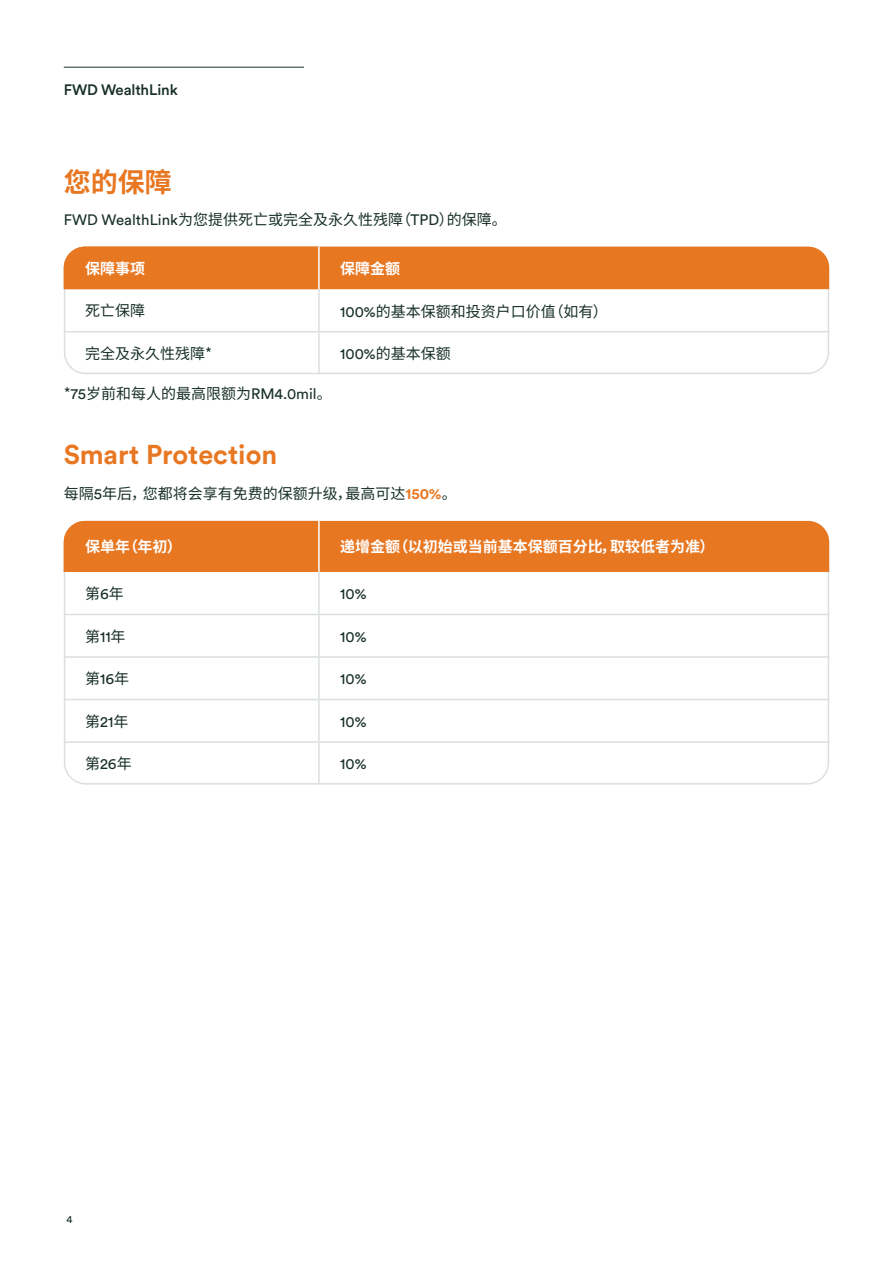
<style>
.page{position:relative;width:893px;height:1263px;background:#fff}
.page>*{position:absolute;margin:0;border:0;box-sizing:border-box;transform-origin:0 0}
.t1{font:700 27px "FWD Circular";color:#e87722}
.t2{font:700 27px "Noto Sans SC";color:#e87722}
.t3{font:15px "Noto Sans SC";color:#183028}
.t4{font:700 15px "Noto Sans SC";color:#fff}
.t5{font:15px "FWD Circular";letter-spacing:.005em;color:#183028}
.t6{font:500 15px "FWD Circular";letter-spacing:-.005em;color:#183028}
.t7{font:10.5px "FWD Circular";color:#183028}
.s1{font-family:"FWD Circular"}
.s2{font-family:"FWD Circular";font-weight:700;color:#e87722}
</style>
<div class="page">
<hr style="left:64px;top:67px;width:240px;height:1px;background:#183028">
<div style="left:64px;top:247px;width:765px;height:127px;border:2px solid #dbdfe1;border-radius:21px"></div>
<div style="left:64px;top:247px;width:765px;height:42px;background:#e87722"></div>
<div style="left:64px;top:521px;width:765px;height:51px;background:#e87722"></div>
<hr style="left:318px;top:289px;width:2px;height:42px;background:#dbdfe1">
<hr style="left:64px;top:331px;width:255px;height:1px;background:#dbdfe1">
<hr style="left:319px;top:331px;width:510px;height:1px;background:#dbdfe1">
<hr style="left:318px;top:332px;width:2px;height:42px;background:#dbdfe1">
<hr style="left:318px;top:247px;width:2px;height:42px;background:#fff">
<hr style="left:318px;top:572px;width:2px;height:42px;background:#dbdfe1">
<hr style="left:64px;top:614px;width:255px;height:1px;background:#dbdfe1">
<hr style="left:319px;top:614px;width:510px;height:1px;background:#dbdfe1">
<hr style="left:318px;top:615px;width:2px;height:41px;background:#dbdfe1">
<hr style="left:64px;top:656px;width:255px;height:2px;background:#dbdfe1">
<hr style="left:319px;top:656px;width:510px;height:2px;background:#dbdfe1">
<hr style="left:318px;top:658px;width:2px;height:41px;background:#dbdfe1">
<hr style="left:64px;top:699px;width:255px;height:1px;background:#dbdfe1">
<hr style="left:319px;top:699px;width:510px;height:1px;background:#dbdfe1">
<hr style="left:318px;top:700px;width:2px;height:41px;background:#dbdfe1">
<hr style="left:64px;top:741px;width:255px;height:2px;background:#dbdfe1">
<hr style="left:319px;top:741px;width:510px;height:2px;background:#dbdfe1">
<hr style="left:318px;top:743px;width:2px;height:41px;background:#dbdfe1">
<hr style="left:318px;top:521px;width:2px;height:51px;background:#fff">
<p class="t6" style="left:64px;top:79px;width:116px">FWD WealthLink</p>
<h1 class="t2" style="left:64px;top:167px;width:109px">您的保障</h1>
<p class="t3" style="left:64px;top:211px;width:445px"><span class="s1">FWD WealthLink</span>为您提供死亡或完全及永久性残障（<span class="s1">TPD</span>）的保障。</p>
<p class="t4" style="left:85px;top:260px;width:61px">保障事项</p>
<p class="t4" style="left:340px;top:260px;width:61px">保障金额</p>
<p class="t3" style="left:85px;top:302px;width:61px">死亡保障</p>
<p class="t3" style="left:340px;top:303px;width:269px"><span class="s1">100%</span>的基本保额和投资户口价值（如有）</p>
<p class="t3" style="left:85px;top:345px;width:129px">完全及永久性残障*</p>
<p class="t3" style="left:340px;top:345px;width:112px"><span class="s1">100%</span>的基本保额</p>
<p class="t3" style="left:64px;top:385px;width:270px">*<span class="s1">75</span>岁前和每人的最高限额为<span class="s1">RM4.0mil</span>。</p>
<h1 class="t1" style="left:64px;top:436px;width:215px">Smart Protection</h1>
<p class="t3" style="left:64px;top:485px;width:394px">每隔<span class="s1">5</span>年后，您都将会享有免费的保额升级，最高可达<span class="s2">150%</span>。</p>
<p class="t4" style="left:85px;top:538px;width:98px">保单年（年初）</p>
<p class="t4" style="left:340px;top:538px;width:376px">递增金额（以初始或当前基本保额百分比，取较低者为准）</p>
<p class="t3" style="left:85px;top:585px;width:40px">第<span class="s1">6</span>年</p>
<p class="t5" style="left:340px;top:584px;width:28px">10%</p>
<p class="t3" style="left:85px;top:628px;width:42px">第<span class="s1">11</span>年</p>
<p class="t5" style="left:340px;top:626px;width:28px">10%</p>
<p class="t3" style="left:85px;top:670px;width:46px">第<span class="s1">16</span>年</p>
<p class="t5" style="left:340px;top:669px;width:28px">10%</p>
<p class="t3" style="left:85px;top:713px;width:45px">第<span class="s1">21</span>年</p>
<p class="t5" style="left:340px;top:711px;width:28px">10%</p>
<p class="t3" style="left:85px;top:755px;width:48px">第<span class="s1">26</span>年</p>
<p class="t5" style="left:340px;top:754px;width:28px">10%</p>
<p class="t7" style="left:66px;top:1212px;width:8px">4</p>
</div>
